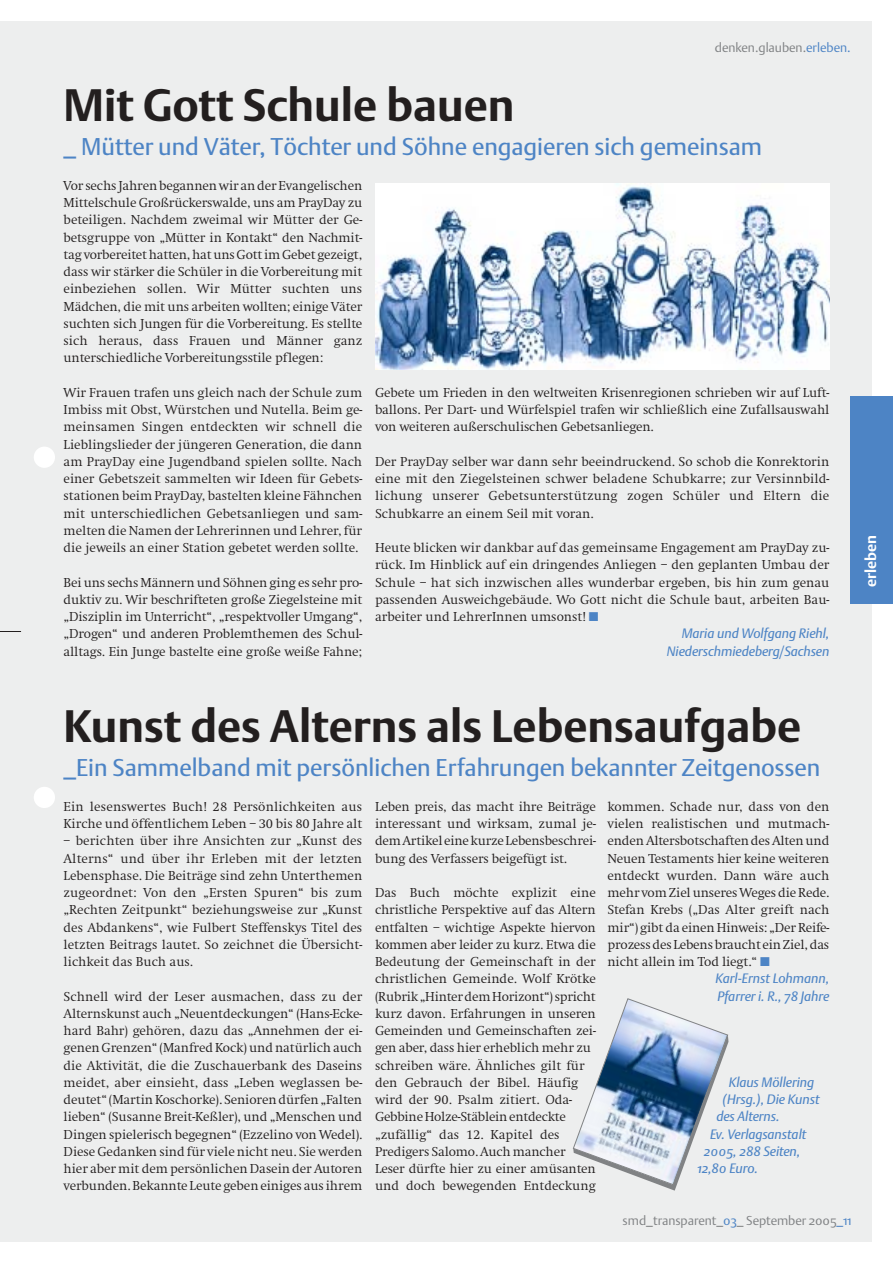
<style>
.page{position:relative;width:893px;height:1263px;background:#fff}
.page>*{position:absolute;margin:0;border:0;box-sizing:border-box;transform-origin:0 0}
.t1{font:700 45px "DTL Argo ST";color:#231f1f}
.t2{font:24px "DTL Argo ST";color:#4d84c5}
.t3{font:700 15px "DTL Argo ST";color:#fff}
.t4{font:300 13.5px/17.2px "Swift EF";letter-spacing:-.01em;color:#231f1f;text-align:justify}
.t5{font:italic 13.5px/17.2px "DTL Argo ST";color:#4d84c5}
.t6{font:300 12.75px "DTL Argo ST";color:#808284}
.s1{color:#4d84c5}
</style>
<div class="page">
<div style="left:0;top:21px;width:871px;height:1221px;background:#edeeee"></div>
<div style="left:850px;top:397px;width:42px;height:207px;background:#4d84c5"></div>
<svg style="left:573px;top:998px;width:155px;height:193px"></svg>
<img style="left:375px;top:183px;width:454px;height:186px">
<div style="left:34px;top:447px;width:21px;height:21px;background:#fff;border-radius:50%"></div>
<div style="left:34px;top:787px;width:21px;height:21px;background:#fff;border-radius:50%"></div>
<svg style="left:0;top:631px;width:21px;height:1px"></svg>
<p class="t6" style="left:714px;top:42px;width:137px">denken.glauben.<span class="s1">erleben.</span></p>
<h1 class="t1" style="left:64px;top:86px;width:452px">Mit Gott Schule bauen</h1>
<h2 class="t2" style="left:64px;top:138px;width:700px">_ Mütter und Väter, Töchter und Söhne engagieren sich gemeinsam</h2>
<p class="t4" style="left:64px;top:178px;width:300px">Vor sechs Jahren begannen wir an der Evangelischen Mittelschule Großrückerswalde, uns am PrayDay zu beteiligen. Nachdem zweimal wir Mütter der Ge&shy;betsgruppe von „Mütter in Kontakt“ den Nachmit&shy;tag vorbereitet hatten, hat uns Gott im Gebet gezeigt, dass wir stärker die Schüler in die Vorbereitung mit einbeziehen sollen. Wir Mütter suchten uns Mädchen, die mit uns arbeiten wollten; einige Väter suchten sich Jungen für die Vorbereitung. Es stellte sich heraus, dass Frauen und Männer ganz unterschiedliche Vorbereitungsstile pflegen:</p>
<p class="t4" style="left:64px;top:385px;width:300px">Wir Frauen trafen uns gleich nach der Schule zum Imbiss mit Obst, Würstchen und Nutella. Beim ge&shy;meinsamen Singen entdeckten wir schnell die Lieblingslieder der jüngeren Generation, die dann am PrayDay eine Jugendband spielen sollte. Nach einer Gebetszeit sammelten wir Ideen für Gebets&shy;stationen beim PrayDay, bastelten kleine Fähnchen mit unterschiedlichen Gebetsanliegen und sam&shy;melten die Namen der Lehrerinnen und Lehrer, für die jeweils an einer Station gebetet werden sollte.</p>
<p class="t4" style="left:64px;top:575px;width:300px">Bei uns sechs Männern und Söhnen ging es sehr pro&shy;duktiv zu. Wir beschrifteten große Ziegelsteine mit „Disziplin im Unterricht“, „respektvoller Umgang“, „Drogen“ und anderen Problemthemen des Schul&shy;alltags. Ein Junge bastelte eine große weiße Fahne;</p>
<p class="t4" style="left:375px;top:385px;width:456px">Gebete um Frieden in den weltweiten Krisenregionen schrieben wir auf Luft&shy;ballons. Per Dart- und Würfelspiel trafen wir schließlich eine Zufallsauswahl von weiteren außerschulischen Gebetsanliegen.</p>
<p class="t4" style="left:375px;top:454px;width:456px">Der PrayDay selber war dann sehr beeindruckend. So schob die Konrektorin eine mit den Ziegelsteinen schwer beladene Schubkarre; zur Versinnbild&shy;lichung unserer Gebetsunterstützung zogen Schüler und Eltern die Schubkarre an einem Seil mit voran.</p>
<p class="t4" style="left:375px;top:540px;width:456px">Heute blicken wir dankbar auf das gemeinsame Engagement am PrayDay zu&shy;rück. Im Hinblick auf ein dringendes Anliegen – den geplanten Umbau der Schule – hat sich inzwischen alles wunderbar ergeben, bis hin zum genau passenden Ausweichgebäude. Wo Gott nicht die Schule baut, arbeiten Bau&shy;arbeiter und LehrerInnen umsonst! <span class="s1">■</span></p>
<p class="t5" style="left:666px;top:626px;width:164px;text-align:right">Maria und Wolfgang Riehl,<br>Niederschmiedeberg/Sachsen</p>
<p class="t3" style="left:864px;top:587px;width:53px;rotate:-90deg">erleben</p>
<h1 class="t1" style="left:64px;top:707px;width:739px">Kunst des Alterns als Lebensaufgabe</h1>
<h2 class="t2" style="left:64px;top:759px;width:758px">_Ein Sammelband mit persönlichen Erfahrungen bekannter Zeitgenossen</h2>
<p class="t4" style="left:64px;top:799px;width:300px">Ein lesenswertes Buch! 28 Persönlichkeiten aus<br>Kirche und öffentlichem Leben – 30 bis 80 Jahre alt</p>
<p class="t4" style="left:64px;top:834px;width:300px">– berichten über ihre Ansichten zur „Kunst des Alterns“ und über ihr Erleben mit der letzten Lebensphase. Die Beiträge sind zehn Unterthemen zugeordnet: Von den „Ersten Spuren“ bis zum „Rechten Zeitpunkt“ beziehungsweise zur „Kunst des Abdankens“, wie Fulbert Steffenskys Titel des letzten Beitrags lautet. So zeichnet die Übersicht&shy;lichkeit das Buch aus.</p>
<p class="t4" style="left:64px;top:989px;width:300px">Schnell wird der Leser ausmachen, dass zu der Alternskunst auch „Neuentdeckungen“ (Hans-Ecke&shy;hard Bahr) gehören, dazu das „Annehmen der ei&shy;genen Grenzen“ (Manfred Kock) und natürlich auch die Aktivität, die die Zuschauerbank des Daseins meidet, aber einsieht, dass „Leben weglassen be&shy;deutet“ (Martin Koschorke). Senioren dürfen „Falten lieben“ (Susanne Breit-Keßler), und „Menschen und Dingen spielerisch begegnen“ (Ezzelino von Wedel).<br>Diese Gedanken sind für viele nicht neu. Sie werden hier aber mit dem persönlichen Dasein der Autoren verbunden. Bekannte Leute geben einiges aus ihrem</p>
<p class="t4" style="left:375px;top:799px;width:222px">Leben preis, das macht ihre Beiträge interessant und wirksam, zumal je&shy;dem Artikel eine kurze Lebensbeschrei&shy;bung des Verfassers beigefügt ist.</p>
<p class="t4" style="left:375px;top:885px;width:222px;text-align:left">Das Buch möchte explizit eine christliche Perspektive auf das Altern entfalten – wichtige Aspekte hiervon kommen aber leider zu kurz. Etwa die Bedeutung der Gemeinschaft in der christlichen Gemeinde. Wolf Krötke (Rubrik „Hinter dem Horizont“) spricht kurz davon. Erfahrungen in unseren Gemeinden und Gemeinschaften zei&shy;gen aber, dass hier erheblich mehr zu schreiben wäre. Ähnliches gilt für den Gebrauch der Bibel. Häufig wird der 90. Psalm zitiert. Oda-Gebbine Holze-Stäblein entdeckte „zufällig“ das 12. Kapitel des Predigers Salomo. Auch mancher Leser dürfte hier zu einer amüsanten und doch bewegenden Entdeckung</p>
<p class="t4" style="left:607px;top:799px;width:223px">kommen. Schade nur, dass von den vielen realistischen und mutmach&shy;enden Altersbotschaften des Alten und Neuen Testaments hier keine weiteren entdeckt wurden. Dann wäre auch mehr vom Ziel unseres Weges die Rede.<br>Stefan Krebs („Das Alter greift nach mir“) gibt da einen Hinweis: „Der Reife&shy;prozess des Lebens braucht ein Ziel, das nicht allein im Tod liegt.“ <span class="s1">■</span></p>
<p class="t5" style="left:715px;top:971px;width:115px">Karl-Ernst Lohmann,<br>Pfarrer i. R., 78 Jahre</p>
<p class="t5" style="left:728px;top:1075px;width:87px">Klaus Möllering</p>
<p class="t5" style="left:722px;top:1092px;width:99px">(Hrsg.), Die Kunst</p>
<p class="t5" style="left:716px;top:1109px;width:65px">des Alterns.</p>
<p class="t5" style="left:710px;top:1126px;width:98px">Ev. Verlagsanstalt</p>
<p class="t5" style="left:703px;top:1144px;width:98px">2005, 288 Seiten,</p>
<p class="t5" style="left:697px;top:1161px;width:62px">12,80 Euro.</p>
<p class="t6" style="left:622px;top:1215px;width:231px">smd_transparent_<span class="s1">03</span>_ September 2005<span class="s1">_11</span></p>
</div>
